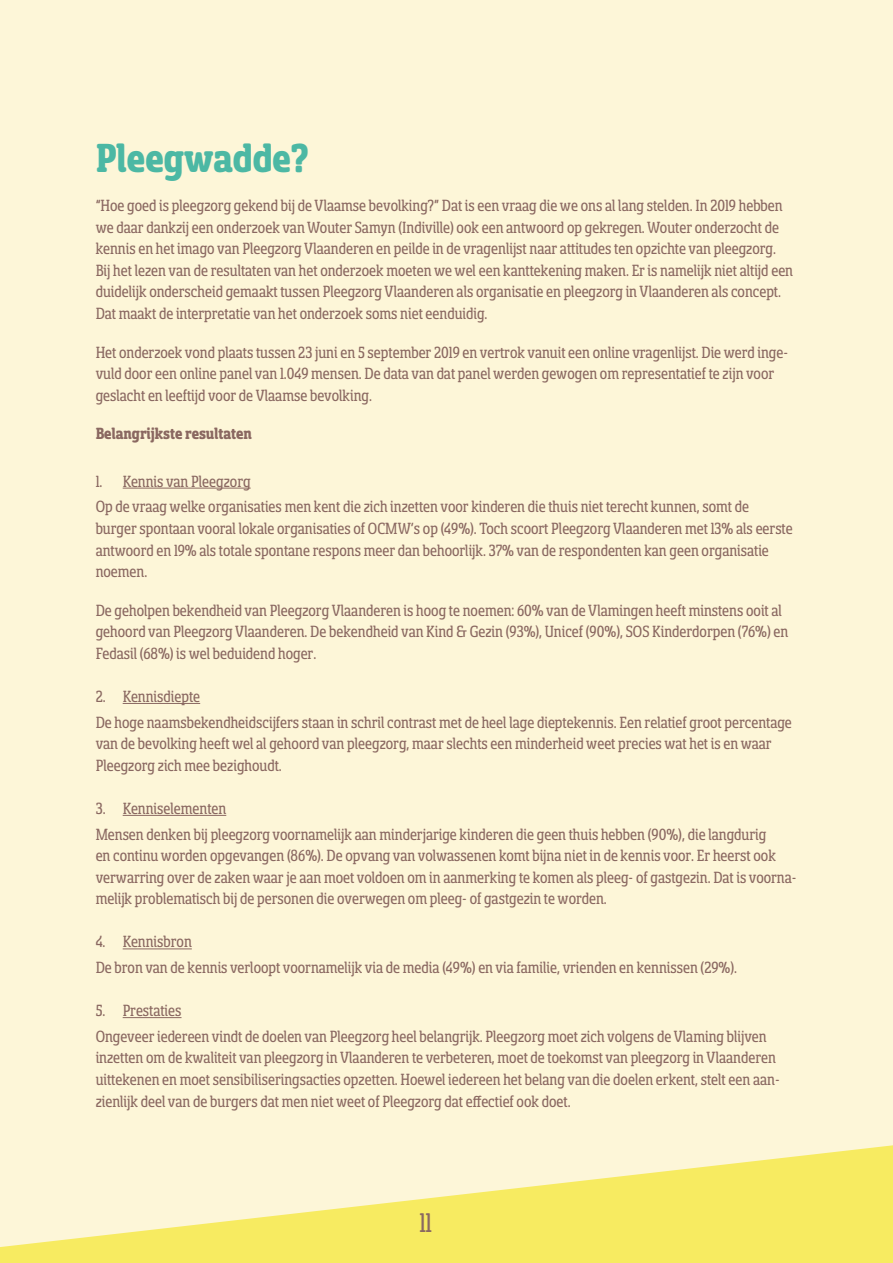
<style>
.page{position:relative;width:893px;height:1263px;background:#fdf6d8}
.page>*{position:absolute;margin:0;border:0;box-sizing:border-box;transform-origin:0 0}
.t1{font:45px "Sancoale Sl Sf Con Bol";color:#4cb8a4}
.t2{font:30px "Sancoale Sl Sf Con Reg";color:#8a6861}
.t3{font:18px/21.6px "Sancoale Sl Sf Con Reg";color:#8a6861}
.t4{font:18px "Sancoale Sl Sf Con Bol";color:#8a6861}
</style>
<div class="page">
<svg style="left:0;top:1145px;width:893px;height:118px;fill:#f7eb61"></svg>
<hr style="left:123px;top:488px;width:128px;height:1px;background:#8a6861">
<hr style="left:123px;top:703px;width:77px;height:1px;background:#8a6861">
<hr style="left:123px;top:815px;width:103px;height:1px;background:#8a6861">
<hr style="left:123px;top:948px;width:69px;height:1px;background:#8a6861">
<hr style="left:123px;top:1017px;width:59px;height:1px;background:#8a6861">
<h1 class="t1" style="left:96px;top:136px;width:215px">Pleegwadde?</h1>
<p class="t3" style="left:96px;top:195px;width:699px">“Hoe goed is pleegzorg gekend bij de Vlaamse bevolking?” Dat is een vraag die we ons al lang stelden. In 2019 hebben we daar dankzij een onderzoek van Wouter Samyn (Indiville) ook een antwoord op gekregen. Wouter onderzocht de kennis en het imago van Pleegzorg Vlaanderen en peilde in de vragenlijst naar attitudes ten opzichte van pleegzorg.<br>Bij het lezen van de resultaten van het onderzoek moeten we wel een kanttekening maken. Er is namelijk niet altijd een duidelijk onderscheid gemaakt tussen Pleegzorg Vlaanderen als organisatie en pleegzorg in Vlaanderen als concept.<br>Dat maakt de interpretatie van het onderzoek soms niet eenduidig.</p>
<p class="t3" style="left:96px;top:341px;width:694px">Het onderzoek vond plaats tussen 23 juni en 5 september 2019 en vertrok vanuit een online vragenlijst. Die werd inge&shy;vuld door een online panel van 1.049 mensen. De data van dat panel werden gewogen om representatief te zijn voor geslacht en leeftijd voor de Vlaamse bevolking.</p>
<p class="t4" style="left:96px;top:425px;width:158px">Belangrijkste resultaten</p>
<p class="t3" style="left:96px;top:468px;width:655px;line-height:25.8px">1. Kennis van Pleegzorg<br>Op de vraag welke organisaties men kent die zich inzetten voor kinderen die thuis niet terecht kunnen, somt de</p>
<p class="t3" style="left:96px;top:518px;width:699px">burger spontaan vooral lokale organisaties of OCMW’s op (49%). Toch scoort Pleegzorg Vlaanderen met 13% als eerste antwoord en 19% als totale spontane respons meer dan behoorlijk. 37% van de respondenten kan geen organisatie noemen.</p>
<p class="t3" style="left:96px;top:600px;width:694px">De geholpen bekendheid van Pleegzorg Vlaanderen is hoog te noemen: 60% van de Vlamingen heeft minstens ooit al gehoord van Pleegzorg Vlaanderen. De bekendheid van Kind &amp; Gezin (93%), Unicef (90%), SOS Kinderdorpen (76%) en<br>Fedasil (68%) is wel beduidend hoger.</p>
<p class="t3" style="left:96px;top:684px;width:698px;line-height:25.8px">2. Kennisdiepte<br>De hoge naamsbekendheidscijfers staan in schril contrast met de heel lage dieptekennis. Een relatief groot percentage</p>
<p class="t3" style="left:96px;top:733px;width:677px">van de bevolking heeft wel al gehoord van pleegzorg, maar slechts een minderheid weet precies wat het is en waar<br>Pleegzorg zich mee bezighoudt.</p>
<p class="t3" style="left:96px;top:795px;width:672px;line-height:25.8px">3. Kenniselementen<br>Mensen denken bij pleegzorg voornamelijk aan minderjarige kinderen die geen thuis hebben (90%), die langdurig</p>
<p class="t3" style="left:96px;top:845px;width:702px">en continu worden opgevangen (86%). De opvang van volwassenen komt bijna niet in de kennis voor. Er heerst ook verwarring over de zaken waar je aan moet voldoen om in aanmerking te komen als pleeg- of gastgezin. Dat is voorna&shy;melijk problematisch bij de personen die overwegen om pleeg- of gastgezin te worden.</p>
<p class="t3" style="left:96px;top:929px;width:643px;line-height:25.8px">4. Kennisbron<br>De bron van de kennis verloopt voornamelijk via de media (49%) en via familie, vrienden en kennissen (29%).</p>
<p class="t3" style="left:96px;top:998px;width:673px;line-height:25.8px">5. Prestaties<br>Ongeveer iedereen vindt de doelen van Pleegzorg heel belangrijk. Pleegzorg moet zich volgens de Vlaming blijven</p>
<p class="t3" style="left:96px;top:1047px;width:685px">inzetten om de kwaliteit van pleegzorg in Vlaanderen te verbeteren, moet de toekomst van pleegzorg in Vlaanderen uittekenen en moet sensibiliseringsacties opzetten. Hoewel iedereen het belang van die doelen erkent, stelt een aan&shy;zienlijk deel van de burgers dat men niet weet of Pleegzorg dat effectief ook doet.</p>
<h2 class="t2" style="left:419px;top:1208px;width:14px">11</h2>
</div>
